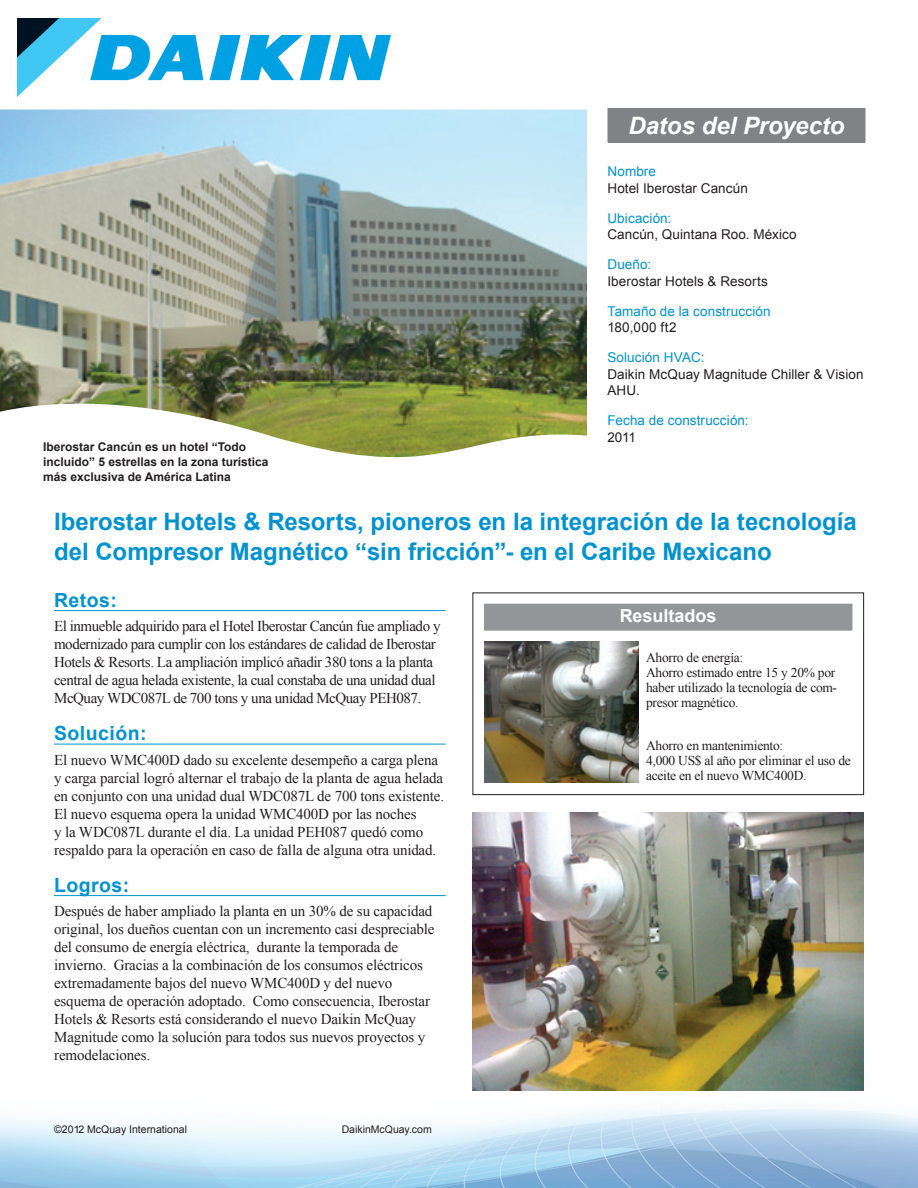
<style>
.page{position:relative;width:918px;height:1188px;background:#fff}
.page>*{position:absolute;margin:0;border:0;box-sizing:border-box;transform-origin:0 0}
.t1{font:700 24px/30px "Arial";color:#0093d0}
.t2{font:italic 700 24px "Arial";color:#fff}
.t3{font:700 19.5px "Arial";letter-spacing:.025em;color:#0093d0}
.t4{font:700 18px "Arial";color:#fff}
.t5{font:15px/18px "Times New Roman";letter-spacing:-.01em;color:#231f20}
.t6{font:15px/18px "Times New Roman";letter-spacing:-.03em;color:#231f20}
.t7{font:13.5px/15px "Times New Roman";letter-spacing:-.02em;color:#231f20}
.t8{font:13.5px/16.5px "Arial";letter-spacing:.005em;color:#231f20}
.t9{font:13.5px "Arial";letter-spacing:.01em;color:#0093d0}
.t10{font:13.5px "Arial";letter-spacing:.03em;color:#231f20}
.t11{font:700 12px/15px "Arial";color:#231f20}
.t12{font:10.5px "Arial";color:#231f20}
</style>
<div class="page">
<img style="left:0;top:1107px;width:918px;height:81px">
<img style="left:0;top:110px;width:587px;height:348px">
<hr style="left:54px;top:610px;width:392px;height:1px;background:#0093d0">
<hr style="left:54px;top:744px;width:392px;height:1px;background:#0093d0">
<hr style="left:54px;top:895px;width:392px;height:1px;background:#0093d0">
<img style="left:472px;top:813px;width:392px;height:278px">
<div style="left:484px;top:604px;width:368px;height:27px;background:#939598"></div>
<div style="left:472px;top:592px;width:392px;height:203px;border:1px solid #231f20"></div>
<img style="left:485px;top:642px;width:154px;height:141px">
<div style="left:608px;top:109px;width:257px;height:33px;background:#808285"></div>
<hr style="left:608px;top:108px;width:258px;height:2px;background:#808285">
<hr style="left:864px;top:110px;width:2px;height:32px;background:#808285">
<img style="left:17px;top:18px;width:374px;height:78px">
<p class="t11" style="left:43px;top:440px;width:227px">Iberostar Cancún es un hotel “Todo incluido” 5 estrellas en la zona turística más exclusiva de América Latina</p>
<h1 class="t2" style="left:628px;top:110px;width:218px">Datos del Proyecto</h1>
<p class="t9" style="left:608px;top:163px;width:50px">Nombre</p>
<p class="t8" style="left:608px;top:180px;width:142px">Hotel Iberostar Cancún</p>
<p class="t9" style="left:607px;top:209px;width:65px">Ubicación:</p>
<p class="t8" style="left:607px;top:226px;width:191px">Cancún, Quintana Roo. México</p>
<p class="t9" style="left:607px;top:256px;width:45px">Dueño:</p>
<p class="t8" style="left:607px;top:273px;width:162px">Iberostar Hotels &amp; Resorts</p>
<p class="t9" style="left:607px;top:302px;width:165px">Tamaño de la construcción</p>
<p class="t10" style="left:607px;top:319px;width:71px">180,000 ft2</p>
<p class="t9" style="left:607px;top:349px;width:99px">Solución HVAC:</p>
<p class="t8" style="left:607px;top:366px;width:258px">Daikin McQuay Magnitude Chiller &amp; Vision<br>AHU.</p>
<p class="t9" style="left:607px;top:412px;width:143px">Fecha de construcción:</p>
<p class="t8" style="left:607px;top:429px;width:30px">2011</p>
<h1 class="t1" style="left:54px;top:508px;width:804px">Iberostar Hotels &amp; Resorts, pioneros en la integración de la tecnología del Compresor Magnético “sin fricción”- en el Caribe Mexicano</h1>
<h2 class="t3" style="left:54px;top:587px;width:65px">Retos:</h2>
<p class="t6" style="left:54px;top:617px;width:388px">El inmueble adquirido para el Hotel Iberostar Cancún fue ampliado y modernizado para cumplir con los estándares de calidad de Iberostar Hotels &amp; Resorts. La ampliación implicó añadir 380 tons a la planta central de agua helada existente, la cual constaba de una unidad dual McQuay WDC087L de 700 tons y una unidad McQuay PEH087.</p>
<h2 class="t3" style="left:54px;top:721px;width:94px">Solución:</h2>
<p class="t5" style="left:54px;top:751px;width:392px">El nuevo WMC400D dado su excelente desempeño a carga plena y carga parcial logró alternar el trabajo de la planta de agua helada en conjunto con una unidad dual WDC087L de 700 tons existente.<br>El nuevo esquema opera la unidad WMC400D por las noches<br>y la WDC087L durante el día. La unidad PEH087 quedó como respaldo para la operación en caso de falla de alguna otra unidad.</p>
<h2 class="t3" style="left:54px;top:872px;width:77px">Logros:</h2>
<p class="t5" style="left:54px;top:902px;width:382px">Después de haber ampliado la planta en un 30% de su capacidad original, los dueños cuentan con un incremento casi despreciable del consumo de energía eléctrica, durante la temporada de invierno. Gracias a la combinación de los consumos eléctricos extremadamente bajos del nuevo WMC400D y del nuevo esquema de operación adoptado. Como consecuencia, Iberostar Hotels &amp; Resorts está considerando el nuevo Daikin McQuay Magnitude como la solución para todos sus nuevos proyectos y remodelaciones.</p>
<p class="t12" style="left:54px;top:1123px;width:134px">©2012 McQuay International</p>
<p class="t12" style="left:342px;top:1123px;width:92px">DaikinMcQuay.com</p>
<p class="t4" style="left:620px;top:603px;width:98px">Resultados</p>
<p class="t7" style="left:646px;top:650px;width:192px">Ahorro de energía:<br>Ahorro estimado entre 15 y 20% por haber utilizado la tecnología de com&shy;presor magnético.</p>
<p class="t7" style="left:646px;top:738px;width:206px">Ahorro en mantenimiento:<br>4,000 US$ al año por eliminar el uso de aceite en el nuevo WMC400D.</p>
</div>
